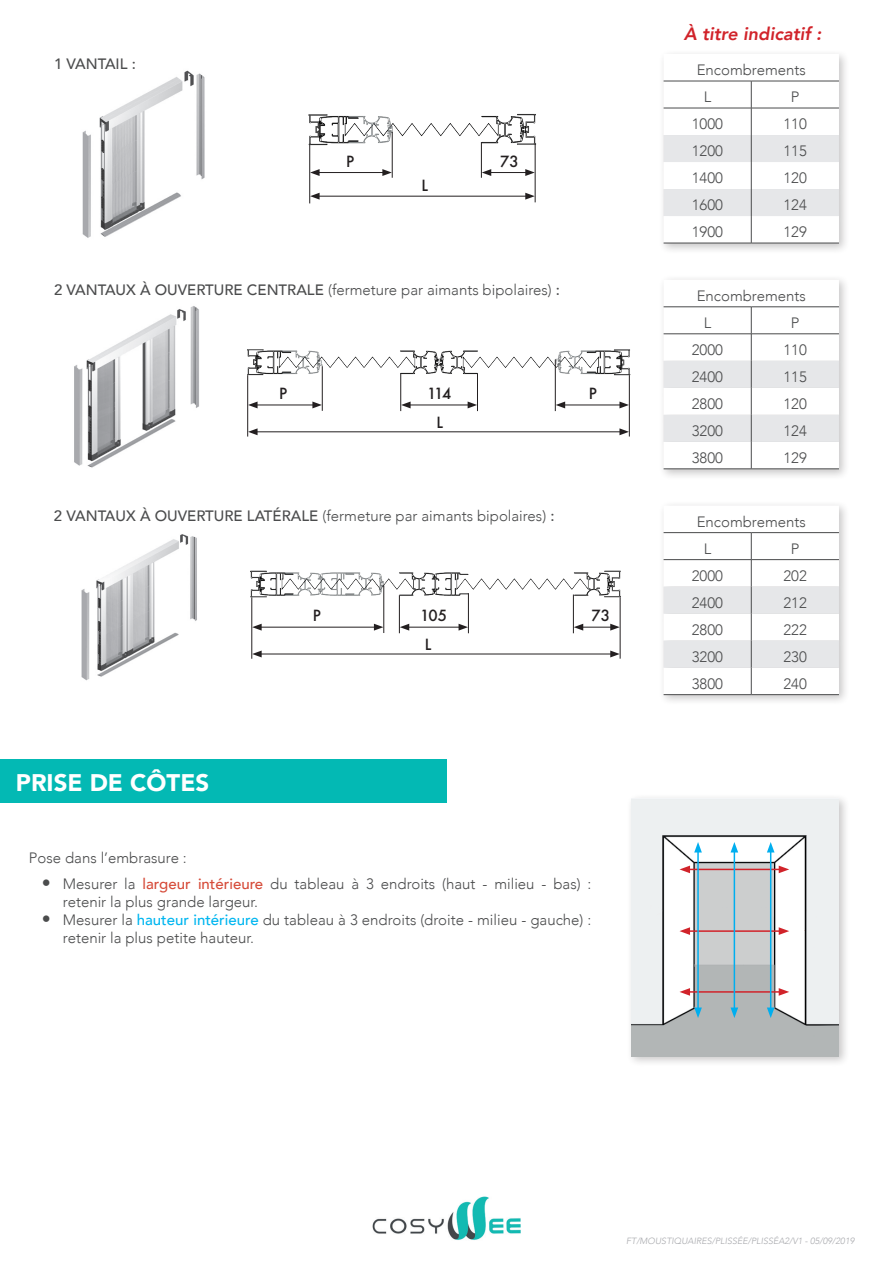
<style>
.page{position:relative;width:893px;height:1263px;background:#fff}
.page>*{position:absolute;margin:0;border:0;box-sizing:border-box;transform-origin:0 0}
.t1{font:900 24px "Avenir";color:#fff}
.t2{font:italic 800 18px "Avenir";color:#d1232a}
.t3{font:300 15px/27px "Avenir";color:#4b4c4d}
.t4{font:500 15px "Futura";letter-spacing:-.03em;color:#231f20}
.t5{font:500 15px "Avenir";color:#4b4c4d}
.t6{font:italic 300 9px "Avenir";color:#a8a9ad}
.s1{font-weight:500}
.s2{font-size:18px}
.s3{font-weight:500;color:#d64c3a}
.s4{font-weight:500;color:#00b6f0}
</style>
<div class="page">
<img style="left:372px;top:1196px;width:149px;height:44px">
<div style="left:0;top:759px;width:446px;height:43px;background:#03b9b4"></div>
<img style="left:74px;top:306px;width:125px;height:162px">
<img style="left:82px;top:70px;width:123px;height:168px">
<div style="left:658px;top:275px;width:192px;height:205px;background:#231f20;opacity:.25"></div>
<hr style="left:664px;top:469px;width:87px;height:1px;background:#4b4c4d">
<hr style="left:751px;top:469px;width:88px;height:1px;background:#4b4c4d">
<svg style="left:664px;top:280px;width:175px;height:189px"></svg>
<hr style="left:664px;top:334px;width:87px;height:1px;background:#4b4c4d">
<hr style="left:751px;top:334px;width:88px;height:1px;background:#4b4c4d">
<div style="left:658px;top:49px;width:192px;height:205px;background:#231f20;opacity:.25"></div>
<svg style="left:664px;top:54px;width:175px;height:189px"></svg>
<hr style="left:664px;top:243px;width:87px;height:1px;background:#4b4c4d">
<hr style="left:751px;top:243px;width:88px;height:1px;background:#4b4c4d">
<img style="left:81px;top:534px;width:116px;height:147px">
<div style="left:658px;top:500px;width:192px;height:206px;background:#231f20;opacity:.25"></div>
<svg style="left:664px;top:506px;width:175px;height:189px"></svg>
<img style="left:247px;top:349px;width:384px;height:39px">
<hr style="left:629px;top:375px;width:1px;height:61px;background:#231f20">
<hr style="left:322px;top:366px;width:1px;height:45px;background:#231f20">
<hr style="left:247px;top:375px;width:1px;height:62px;background:#231f20">
<hr style="left:555px;top:360px;width:1px;height:51px;background:#231f20">
<hr style="left:400px;top:374px;width:1px;height:37px;background:#231f20">
<hr style="left:477px;top:374px;width:1px;height:37px;background:#231f20">
<hr style="left:255px;top:431px;width:367px;height:1px;background:#231f20">
<svg style="left:248px;top:428px;width:10px;height:7px"></svg>
<svg style="left:619px;top:428px;width:10px;height:7px"></svg>
<hr style="left:255px;top:405px;width:60px;height:1px;background:#231f20">
<svg style="left:248px;top:401px;width:10px;height:7px"></svg>
<svg style="left:312px;top:401px;width:10px;height:7px"></svg>
<hr style="left:563px;top:405px;width:59px;height:1px;background:#231f20">
<svg style="left:556px;top:401px;width:9px;height:7px"></svg>
<svg style="left:619px;top:401px;width:10px;height:7px"></svg>
<hr style="left:408px;top:405px;width:62px;height:1px;background:#231f20">
<svg style="left:401px;top:401px;width:10px;height:7px"></svg>
<svg style="left:468px;top:401px;width:9px;height:7px"></svg>
<img style="left:308px;top:114px;width:229px;height:35px">
<hr style="left:309px;top:145px;width:1px;height:58px;background:#231f20">
<hr style="left:392px;top:132px;width:1px;height:46px;background:#231f20">
<hr style="left:535px;top:144px;width:1px;height:58px;background:#231f20">
<hr style="left:481px;top:142px;width:1px;height:36px;background:#231f20">
<hr style="left:317px;top:196px;width:211px;height:1px;background:#231f20">
<svg style="left:310px;top:193px;width:10px;height:7px"></svg>
<svg style="left:525px;top:193px;width:10px;height:7px"></svg>
<hr style="left:489px;top:172px;width:39px;height:1px;background:#231f20">
<svg style="left:482px;top:169px;width:9px;height:7px"></svg>
<svg style="left:525px;top:169px;width:10px;height:7px"></svg>
<hr style="left:317px;top:172px;width:68px;height:1px;background:#231f20">
<svg style="left:310px;top:169px;width:10px;height:7px"></svg>
<svg style="left:382px;top:169px;width:10px;height:7px"></svg>
<img style="left:250px;top:570px;width:371px;height:30px">
<hr style="left:620px;top:597px;width:1px;height:62px;background:#231f20">
<hr style="left:383px;top:585px;width:1px;height:48px;background:#231f20">
<hr style="left:251px;top:597px;width:1px;height:62px;background:#231f20">
<hr style="left:573px;top:594px;width:1px;height:39px;background:#231f20">
<hr style="left:399px;top:595px;width:1px;height:38px;background:#231f20">
<hr style="left:468px;top:593px;width:1px;height:40px;background:#231f20">
<hr style="left:259px;top:654px;width:354px;height:1px;background:#231f20">
<svg style="left:252px;top:650px;width:10px;height:7px"></svg>
<svg style="left:610px;top:650px;width:10px;height:7px"></svg>
<hr style="left:259px;top:627px;width:117px;height:1px;background:#231f20">
<svg style="left:252px;top:624px;width:10px;height:7px"></svg>
<svg style="left:374px;top:624px;width:9px;height:7px"></svg>
<hr style="left:581px;top:627px;width:32px;height:1px;background:#231f20">
<svg style="left:574px;top:624px;width:9px;height:7px"></svg>
<svg style="left:610px;top:624px;width:10px;height:7px"></svg>
<hr style="left:407px;top:627px;width:54px;height:1px;background:#231f20">
<svg style="left:400px;top:624px;width:9px;height:7px"></svg>
<svg style="left:459px;top:624px;width:9px;height:7px"></svg>
<div style="left:626px;top:793px;width:224px;height:274px;background:#231f20;opacity:.25"></div>
<img style="left:632px;top:799px;width:207px;height:257px">
<hr style="left:688px;top:869px;width:93px;height:1px;background:#d1232a">
<svg style="left:679px;top:865px;width:11px;height:8px"></svg>
<svg style="left:779px;top:865px;width:10px;height:8px"></svg>
<hr style="left:688px;top:930px;width:93px;height:2px;background:#d1232a">
<svg style="left:679px;top:927px;width:11px;height:8px"></svg>
<svg style="left:779px;top:927px;width:10px;height:8px"></svg>
<hr style="left:688px;top:991px;width:93px;height:2px;background:#d1232a">
<svg style="left:679px;top:988px;width:11px;height:8px"></svg>
<svg style="left:779px;top:988px;width:10px;height:8px"></svg>
<hr style="left:734px;top:850px;width:1px;height:160px;background:#00aeef">
<svg style="left:730px;top:842px;width:8px;height:10px"></svg>
<svg style="left:730px;top:1007px;width:8px;height:11px"></svg>
<hr style="left:697px;top:850px;width:2px;height:160px;background:#00aeef">
<svg style="left:694px;top:842px;width:8px;height:10px"></svg>
<svg style="left:694px;top:1007px;width:8px;height:11px"></svg>
<hr style="left:770px;top:850px;width:1px;height:160px;background:#00aeef">
<svg style="left:767px;top:842px;width:7px;height:10px"></svg>
<svg style="left:767px;top:1007px;width:7px;height:11px"></svg>
<p class="t5" style="left:54px;top:51px;width:83px">1 VANTAIL :</p>
<p class="t4" style="left:346px;top:151px;width:10px">P</p>
<p class="t4" style="left:500px;top:151px;width:20px">73</p>
<p class="t4" style="left:421px;top:175px;width:8px">L</p>
<p class="t3" style="left:54px;top:276px;width:507px"><span class="s1">2 VANTAUX À OUVERTURE CENTRALE</span> (fermeture par aimants bipolaires) <span class="s1">:</span></p>
<p class="t4" style="left:279px;top:383px;width:10px">P</p>
<p class="t4" style="left:427px;top:383px;width:26px">114</p>
<p class="t4" style="left:589px;top:383px;width:10px">P</p>
<p class="t4" style="left:437px;top:412px;width:8px">L</p>
<p class="t2" style="left:684px;top:23px;width:139px">À titre indicatif :</p>
<p class="t3" style="left:704px;top:56px;width:104px;text-indent:-7px">Encombrements<br>L</p>
<p class="t3" style="left:791px;top:83px;width:10px">P</p>
<p class="t3" style="left:692px;top:110px;width:33px">1000</p>
<p class="t3" style="left:783px;top:110px;width:25px">110</p>
<p class="t3" style="left:692px;top:137px;width:33px">1200</p>
<p class="t3" style="left:783px;top:137px;width:25px">115</p>
<p class="t3" style="left:692px;top:164px;width:33px">1400</p>
<p class="t3" style="left:783px;top:164px;width:25px">120</p>
<p class="t3" style="left:692px;top:191px;width:33px">1600</p>
<p class="t3" style="left:783px;top:191px;width:25px">124</p>
<p class="t3" style="left:692px;top:218px;width:33px">1900</p>
<p class="t3" style="left:783px;top:218px;width:25px">129</p>
<p class="t3" style="left:704px;top:282px;width:104px;text-indent:-7px">Encombrements<br>L</p>
<p class="t3" style="left:791px;top:309px;width:10px">P</p>
<p class="t3" style="left:692px;top:336px;width:33px">2000</p>
<p class="t3" style="left:783px;top:336px;width:25px">110</p>
<p class="t3" style="left:692px;top:363px;width:33px">2400</p>
<p class="t3" style="left:783px;top:363px;width:25px">115</p>
<p class="t3" style="left:692px;top:390px;width:33px">2800</p>
<p class="t3" style="left:783px;top:390px;width:25px">120</p>
<p class="t3" style="left:692px;top:417px;width:33px">3200</p>
<p class="t3" style="left:783px;top:417px;width:25px">124</p>
<p class="t3" style="left:692px;top:444px;width:33px">3800</p>
<p class="t3" style="left:783px;top:444px;width:25px">129</p>
<p class="t3" style="left:54px;top:502px;width:502px"><span class="s1">2 VANTAUX À OUVERTURE LATÉRALE</span> (fermeture par aimants bipolaires) <span class="s1">:</span></p>
<p class="t3" style="left:704px;top:508px;width:104px;text-indent:-7px">Encombrements<br>L</p>
<p class="t3" style="left:791px;top:535px;width:10px">P</p>
<p class="t4" style="left:313px;top:605px;width:10px">P</p>
<p class="t4" style="left:420px;top:605px;width:28px">105</p>
<p class="t4" style="left:591px;top:605px;width:20px">73</p>
<h1 class="t1" style="left:16px;top:762px;width:195px">PRISE DE CÔTES</h1>
<p class="t4" style="left:425px;top:634px;width:8px">L</p>
<p class="t3" style="left:29px;top:844px;width:159px">Pose dans l’embrasure :</p>
<p class="t3" style="left:63px;top:875px;width:530px;line-height:18px;text-indent:-21px"><span class="s2">•</span> Mesurer la <span class="s3">largeur intérieure</span> du tableau à 3 endroits (haut - milieu - bas) : retenir la plus grande largeur.</p>
<p class="t3" style="left:63px;top:911px;width:530px;line-height:18px;text-indent:-21px"><span class="s2">•</span> Mesurer la <span class="s4">hauteur intérieure</span> du tableau à 3 endroits (droite - milieu - gauche) : retenir la plus petite hauteur.</p>
<p class="t3" style="left:692px;top:562px;width:33px">2000</p>
<p class="t3" style="left:783px;top:562px;width:25px">202</p>
<p class="t3" style="left:692px;top:589px;width:33px">2400</p>
<p class="t3" style="left:783px;top:589px;width:25px">212</p>
<p class="t3" style="left:692px;top:616px;width:33px">2800</p>
<p class="t3" style="left:783px;top:616px;width:25px">222</p>
<p class="t3" style="left:692px;top:643px;width:33px">3200</p>
<p class="t3" style="left:783px;top:643px;width:25px">230</p>
<p class="t3" style="left:692px;top:670px;width:33px">3800</p>
<p class="t3" style="left:783px;top:670px;width:25px">240</p>
<p class="t6" style="left:626px;top:1235px;width:230px">FT/MOUSTIQUAIRES/PLISSÉE/PLISSÉA2/V1 - 05/09/2019</p>
</div>
